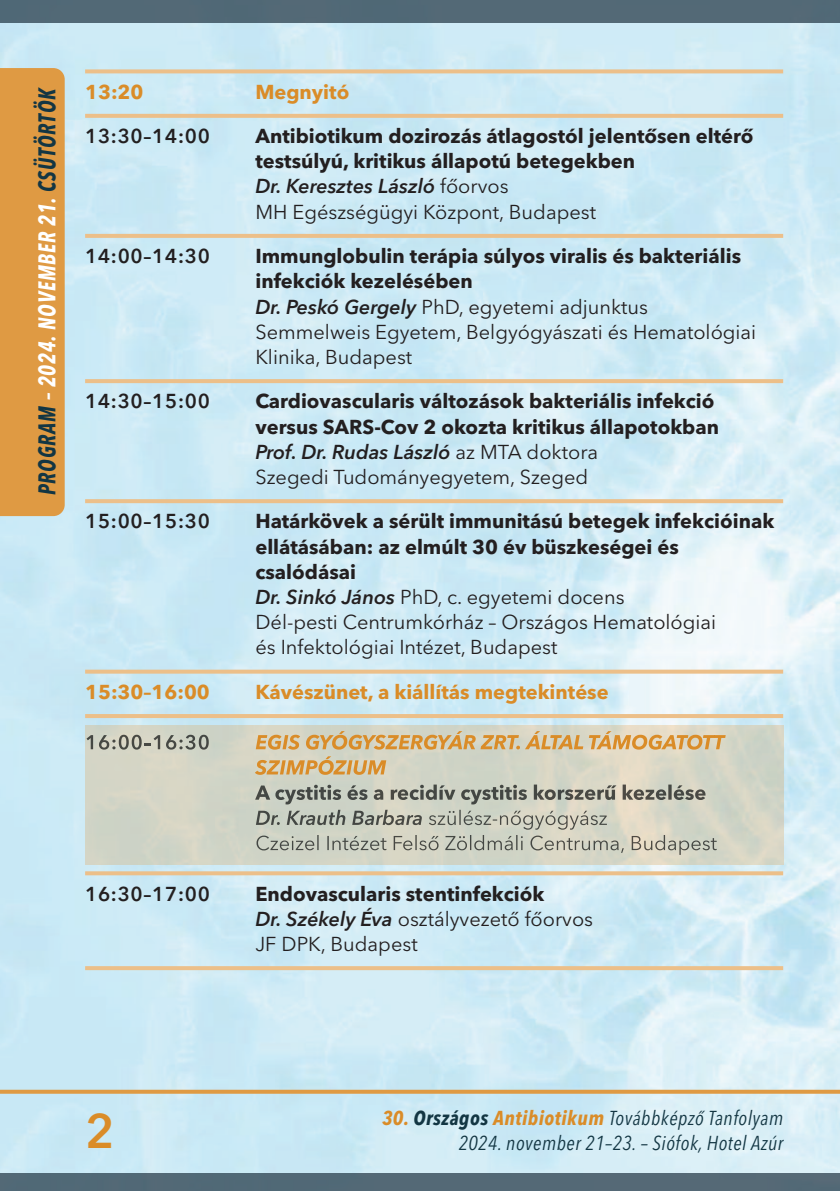
<style>
.page{position:relative;width:840px;height:1191px;background:#fff}
.page>*{position:absolute;margin:0;border:0;box-sizing:border-box;transform-origin:0 0}
.t1{font:600 48px "Avenir Next";color:#da8c28}
.t2{font:italic 700 24px "Avenir Next Condensed";letter-spacing:.05em;color:#fff;scale:.85 1}
.t3{font:20px/25.2px "Avenir Next";color:#231f20}
.t4{font:700 20px/25.2px "Avenir Next";color:#231f20}
.t5{font:italic 20px/25px "Avenir Next Condensed";letter-spacing:.025em;color:#133643;text-align:right}
.t6{font:700 20px "Avenir Next";color:#da8c28}
.t7{font:600 20px "Avenir Next";letter-spacing:.035em;color:#231f20}
.s1{color:#133643}
.s2{font-weight:600;font-style:italic}
.s3{font-weight:400}
.s4{font-weight:700}
.s5{font-weight:700;color:#da8c28}
</style>
<div class="page">
<img style="left:0;top:23px;width:839px;height:1151px">
<svg style="left:85px;top:966px;width:697px;height:4px;background:#eac08d"></svg>
<svg style="left:85px;top:871px;width:697px;height:4px;background:#e9c291"></svg>
<hr style="left:85px;top:714px;width:697px;height:4px;background:#ecbf89">
<svg style="left:85px;top:669px;width:697px;height:4px;background:#e8c69a"></svg>
<svg style="left:85px;top:499px;width:697px;height:4px;background:#eac08d"></svg>
<svg style="left:85px;top:379px;width:697px;height:4px;background:#eac08c"></svg>
<hr style="left:85px;top:234px;width:697px;height:4px;background:#ecbf89">
<svg style="left:85px;top:114px;width:697px;height:4px;background:#eac08d"></svg>
<svg style="left:85px;top:69px;width:697px;height:4px;background:#e8c394"></svg>
<div style="left:0;top:68px;width:65px;height:448px;background:#df9a43"></div>
<svg style="left:0;top:1089px;width:839px;height:4px;background:#dba864"></svg>
<svg style="left:839px;top:0;width:1px;height:23px"></svg>
<div style="left:0;top:0;width:839px;height:23px;background:#536976"></div>
<div style="left:0;top:1174px;width:839px;height:17px;background:#546976"></div>
<img style="left:85px;top:725px;width:697px;height:139px">
<img style="left:86px;top:734px;width:56px;height:15px">
<svg style="left:144px;top:743px;width:7px;height:2px"></svg>
<img style="left:153px;top:734px;width:56px;height:15px">
<svg style="left:255px;top:731px;width:101px;height:18px;background:#d6b888"></svg>
<svg style="left:524px;top:731px;width:201px;height:18px;background:#dbbb89"></svg>
<svg style="left:255px;top:756px;width:131px;height:19px;background:#d7b785"></svg>
<img style="left:255px;top:784px;width:86px;height:20px">
<img style="left:256px;top:809px;width:103px;height:16px">
<img style="left:428px;top:809px;width:92px;height:16px">
<img style="left:256px;top:835px;width:101px;height:15px">
<p class="t2" style="left:32px;top:495px;width:482px;rotate:-90deg"><span class="s1">PROGRAM</span> – 2024. NOVEMBER 21. <span class="s1">CSÜTÖRTÖK</span></p>
<p class="t6" style="left:85px;top:74px;width:60px">13:20</p>
<p class="t6" style="left:255px;top:74px;width:95px">Megnyitó</p>
<p class="t7" style="left:85px;top:119px;width:126px">13:30–14:00</p>
<p class="t4" style="left:255px;top:123px;width:499px">Antibiotikum dozirozás átlagostól jelentősen eltérő testsúlyú, kritikus állapotú betegekben<br><span class="s2">Dr. Keresztes László</span> <span class="s3">főorvos<br>MH Egészségügyi Központ, Budapest</span></p>
<p class="t7" style="left:85px;top:239px;width:126px">14:00–14:30</p>
<p class="t3" style="left:255px;top:243px;width:502px"><span class="s4">Immunglobulin terápia súlyos viralis és bakteriális infekciók kezelésében<br></span><span class="s2">Dr. Peskó Gergely</span> PhD, egyetemi adjunktus Semmelweis Egyetem, Belgyógyászati és Hematológiai Klinika, Budapest</p>
<p class="t7" style="left:85px;top:384px;width:126px">14:30–15:00</p>
<p class="t4" style="left:255px;top:388px;width:465px">Cardiovascularis változások bakteriális infekció versus SARS-Cov 2 okozta kritikus állapotokban <span class="s2">Prof. Dr. Rudas László</span> <span class="s3">az MTA doktora<br>Szegedi Tudományegyetem, Szeged</span></p>
<p class="t7" style="left:85px;top:504px;width:126px">15:00–15:30</p>
<p class="t3" style="left:255px;top:508px;width:520px"><span class="s4">Határkövek a sérült immunitású betegek infekcióinak ellátásában: az elmúlt 30 év büszkeségei és csalódásai<br></span><span class="s2">Dr. Sinkó János</span> PhD, c. egyetemi docens<br>Dél-pesti Centrumkórház – Országos Hematológiai<br>és Infektológiai Intézet, Budapest</p>
<p class="t6" style="left:85px;top:674px;width:126px">15:30–16:00</p>
<p class="t6" style="left:255px;top:674px;width:354px">Kávészünet, a kiállítás megtekintése</p>
<p class="t7" style="left:85px;top:876px;width:126px">16:30–17:00</p>
<p class="t3" style="left:255px;top:880px;width:339px"><span class="s4">Endovascularis stentinfekciók<br></span><span class="s2">Dr. Székely Éva</span> osztályvezető főorvos<br>JF DPK, Budapest</p>
<h1 class="t1" style="left:85px;top:1090px;width:31px">2</h1>
<p class="t5" style="left:382px;top:1105px;width:402px"><span class="s5">30.</span> <span class="s4">Országos</span> <span class="s5">Antibiotikum</span> Továbbképző Tanfolyam<br>2024. november 21–23. – Siófok, Hotel Azúr</p>
</div>
